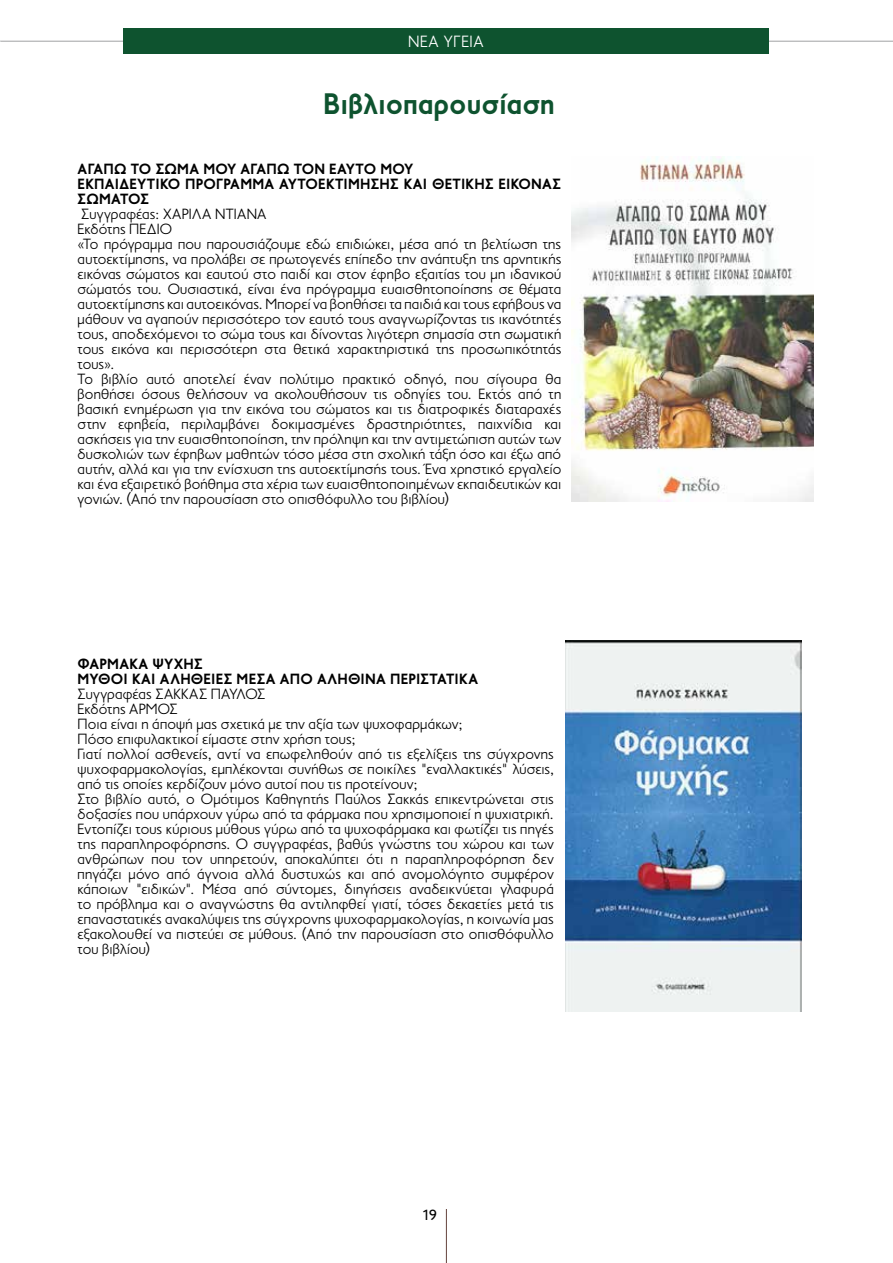
<style>
.page{position:relative;width:893px;height:1263px;background:#fff}
.page>*{position:absolute;margin:0;border:0;box-sizing:border-box;transform-origin:0 0}
.t1{font:700 30px "PF Transport";color:#0e532f}
.t2{font:300 16.5px "PF Transport";letter-spacing:.03em;color:#fff}
.t3{font:300 15px/15px "PF Transport";letter-spacing:.01em;color:#000}
.t4{font:700 15px/15px "PF Transport";letter-spacing:.015em;color:#000}
.t5{font:15px "PF Transport";color:#000}
</style>
<div class="page">
<hr style="left:769px;top:41px;width:124px;height:1px;background:#808285">
<hr style="left:0;top:41px;width:123px;height:1px;background:#808285">
<hr style="left:446px;top:1209px;width:1px;height:54px;background:#64433c">
<div style="left:123px;top:28px;width:646px;height:26px;background:#0e532f"></div>
<img style="left:572px;top:156px;width:241px;height:345px">
<img style="left:566px;top:640px;width:235px;height:371px">
<p class="t2" style="left:408px;top:32px;width:77px">ΝΕΑ ΥΓΕΙΑ</p>
<h1 class="t1" style="left:323px;top:86px;width:233px">Βιβλιοπαρουσίαση</h1>
<p class="t4" style="left:78px;top:162px;width:485px">ΑΓΑΠΩ ΤΟ ΣΩΜΑ ΜΟΥ ΑΓΑΠΩ ΤΟΝ ΕΑΥΤΟ ΜΟΥ<br>ΕΚΠΑΙΔΕΥΤΙΚΟ ΠΡΟΓΡΑΜΜΑ ΑΥΤΟΕΚΤΙΜΗΣΗΣ ΚΑΙ ΘΕΤΙΚΗΣ ΕΙΚΟΝΑΣ<br>ΣΩΜΑΤΟΣ</p>
<p class="t3" style="left:78px;top:207px;width:485px">Συγγραφέας: ΧΑΡΙΛΑ ΝΤΙΑΝΑ<br>Εκδότης ΠΕΔΙΟ<br>«Το πρόγραμμα που παρουσιάζουμε εδώ επιδιώκει, μέσα από τη βελτίωση της αυτοεκτίμησης, να προλάβει σε πρωτογενές επίπεδο την ανάπτυξη της αρνητικής εικόνας σώματος και εαυτού στο παιδί και στον έφηβο εξαιτίας του μη ιδανικού σώματός του. Ουσιαστικά, είναι ένα πρόγραμμα ευαισθητοποίησης σε θέματα αυτοεκτίμησης και αυτοεικόνας. Μπορεί να βοηθήσει τα παιδιά και τους εφήβους να μάθουν να αγαπούν περισσότερο τον εαυτό τους αναγνωρίζοντας τις ικανότητές τους, αποδεχόμενοι το σώμα τους και δίνοντας λιγότερη σημασία στη σωματική τους εικόνα και περισσότερη στα θετικά χαρακτηριστικά της προσωπικότητάς τους».<br>Το βιβλίο αυτό αποτελεί έναν πολύτιμο πρακτικό οδηγό, που σίγουρα θα βοηθήσει όσους θελήσουν να ακολουθήσουν τις οδηγίες του. Εκτός από τη βασική ενημέρωση για την εικόνα του σώματος και τις διατροφικές διαταραχές στην εφηβεία, περιλαμβάνει δοκιμασμένες δραστηριότητες, παιχνίδια και ασκήσεις για την ευαισθητοποίηση, την πρόληψη και την αντιμετώπιση αυτών των δυσκολιών των έφηβων μαθητών τόσο μέσα στη σχολική τάξη όσο και έξω από αυτήν, αλλά και για την ενίσχυση της αυτοεκτίμησής τους. Ένα χρηστικό εργαλείο και ένα εξαιρετικό βοήθημα στα χέρια των ευαισθητοποιημένων εκπαιδευτικών και γονιών. (Από την παρουσίαση στο οπισθόφυλλο του βιβλίου)</p>
<p class="t4" style="left:78px;top:657px;width:402px">ΦΑΡΜΑΚΑ ΨΥΧΗΣ<br>ΜΥΘΟΙ ΚΑΙ ΑΛΗΘΕΙΕΣ ΜΕΣΑ ΑΠΟ ΑΛΗΘΙΝΑ ΠΕΡΙΣΤΑΤΙΚΑ</p>
<p class="t3" style="left:78px;top:687px;width:478px">Συγγραφέας ΣΑΚΚΑΣ ΠΑΥΛΟΣ<br>Εκδότης ΑΡΜΟΣ<br>Ποια είναι η άποψή μας σχετικά με την αξία των ψυχοφαρμάκων;<br>Πόσο επιφυλακτικοί είμαστε στην χρήση τους;<br>Γιατί πολλοί ασθενείς, αντί να επωφεληθούν από τις εξελίξεις της σύγχρονης ψυχοφαρμακολογίας, εμπλέκονται συνήθως σε ποικίλες "εναλλακτικές" λύσεις, από τις οποίες κερδίζουν μόνο αυτοί που τις προτείνουν;<br>Στο βιβλίο αυτό, ο Ομότιμος Καθηγητής Παύλος Σακκάς επικεντρώνεται στις δοξασίες που υπάρχουν γύρω από τα φάρμακα που χρησιμοποιεί η ψυχιατρική.<br>Εντοπίζει τους κύριους μύθους γύρω από τα ψυχοφάρμακα και φωτίζει τις πηγές της παραπληροφόρησης. Ο συγγραφέας, βαθύς γνώστης του χώρου και των ανθρώπων που τον υπηρετούν, αποκαλύπτει ότι η παραπληροφόρηση δεν πηγάζει μόνο από άγνοια αλλά δυστυχώς και από ανομολόγητο συμφέρον κάποιων "ειδικών". Μέσα από σύντομες, διηγήσεις αναδεικνύεται γλαφυρά το πρόβλημα και ο αναγνώστης θα αντιληφθεί γιατί, τόσες δεκαετίες μετά τις επαναστατικές ανακαλύψεις της σύγχρονης ψυχοφαρμακολογίας, η κοινωνία μας εξακολουθεί να πιστεύει σε μύθους. (Από την παρουσίαση στο οπισθόφυλλο του βιβλίου)</p>
<p class="t5" style="left:421px;top:1207px;width:17px">19</p>
</div>
